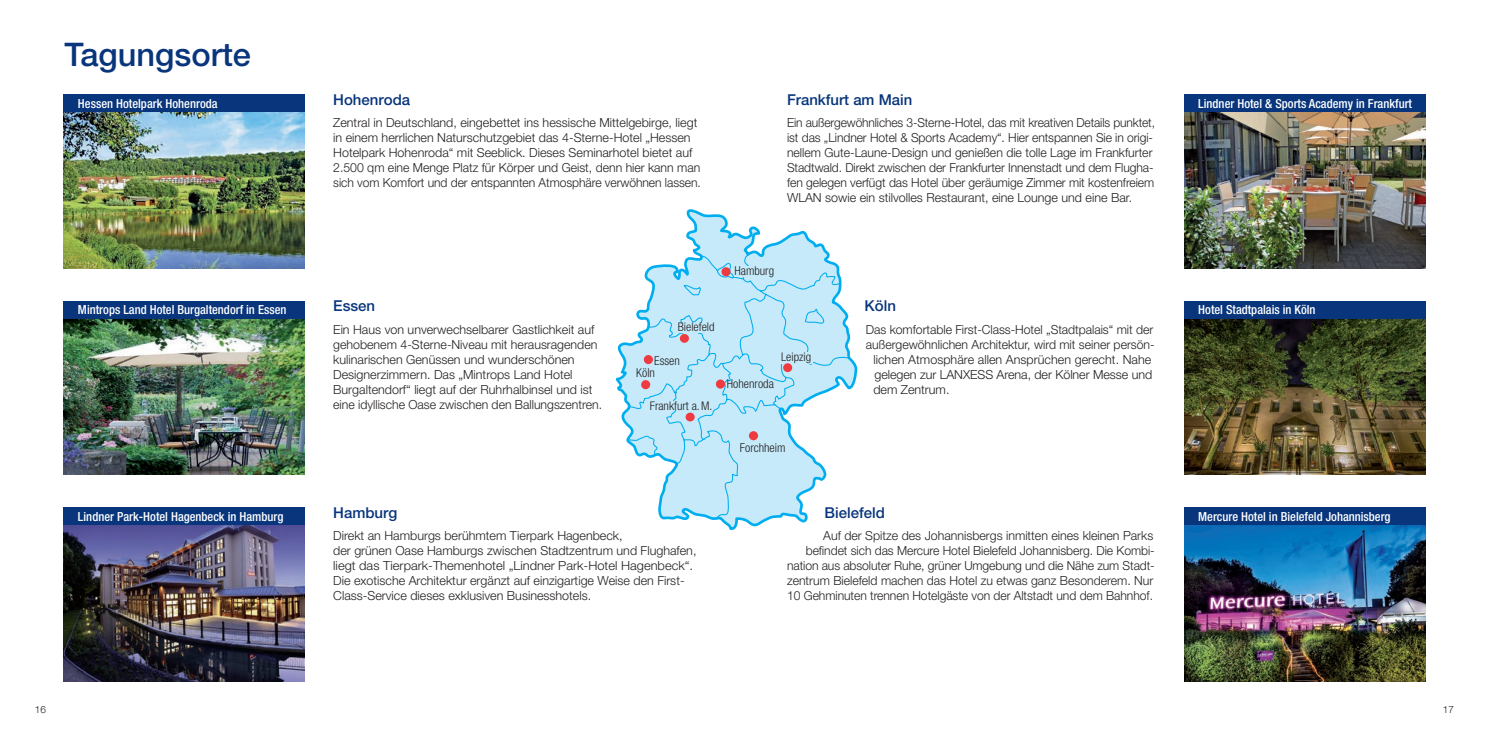
<style>
.page{position:relative;width:1489px;height:745px;background:#fff}
.page>*{position:absolute;margin:0;border:0;box-sizing:border-box;transform-origin:0 0}
.t1{font:500 32.5px "Helvetica Neue LT Std";color:#08357c}
.t2{font:500 15px "Helvetica Neue LT Std";color:#08357c}
.t3{font:300 12.5px/15px "Helvetica Neue LT Std";color:#231f20}
.t4{font:300 12.5px/15px "Helvetica Neue LT Std";color:#231f20;scale:.96 1}
.t5{font:500 condensed 12.5px "Helvetica Neue LT Std";color:#fff}
.t6{font:300 condensed 12.25px "Helvetica Neue LT Std";color:#231f20}
.t7{font:300 condensed 11.88px "Helvetica Neue LT Std";color:#231f20}
.t8{font:300 10px "Helvetica Neue LT Std";color:#231f20}
</style>
<div class="page">
<img style="left:64px;top:112px;width:241px;height:156px">
<div style="left:64px;top:94px;width:241px;height:18px;background:#08357c"></div>
<img style="left:64px;top:318px;width:241px;height:156px">
<div style="left:64px;top:300px;width:241px;height:18px;background:#08357c"></div>
<img style="left:64px;top:524px;width:241px;height:156px">
<div style="left:64px;top:507px;width:241px;height:17px;background:#08357c"></div>
<img style="left:1184px;top:318px;width:240px;height:156px">
<div style="left:1183px;top:300px;width:241px;height:18px;background:#08357c"></div>
<img style="left:1184px;top:524px;width:240px;height:156px">
<div style="left:1183px;top:507px;width:241px;height:17px;background:#08357c"></div>
<img style="left:1184px;top:112px;width:240px;height:156px">
<div style="left:1183px;top:94px;width:241px;height:18px;background:#08357c"></div>
<svg style="left:615px;top:209px;width:242px;height:320px"></svg>
<svg style="left:626px;top:253px;width:225px;height:266px"></svg>
<div style="left:643px;top:355px;width:10px;height:9px;background:#ee3a41;border-radius:50%"></div>
<div style="left:749px;top:431px;width:9px;height:9px;background:#ee3a41;border-radius:50%"></div>
<div style="left:641px;top:380px;width:9px;height:9px;background:#ee3a41;border-radius:50%"></div>
<div style="left:685px;top:412px;width:9px;height:9px;background:#ee3a41;border-radius:50%"></div>
<div style="left:649px;top:401px;width:63px;height:9px;background:#c6eafa"></div>
<div style="left:716px;top:379px;width:9px;height:9px;background:#ee3a41;border-radius:50%"></div>
<div style="left:721px;top:267px;width:9px;height:9px;background:#ee3a41;border-radius:50%"></div>
<div style="left:734px;top:266px;width:50px;height:11px;background:#c6eafa"></div>
<div style="left:781px;top:352px;width:31px;height:11px;background:#c6eafa"></div>
<div style="left:783px;top:363px;width:9px;height:9px;background:#ee3a41;border-radius:50%"></div>
<div style="left:677px;top:322px;width:39px;height:10px;background:#c6eafa"></div>
<div style="left:679px;top:334px;width:10px;height:8px;background:#ee3a41;border-radius:50%"></div>
<h1 class="t1" style="left:64px;top:35px;width:188px">Tagungsorte</h1>
<p class="t5" style="left:78px;top:96px;width:141px">Hessen Hotelpark Hohenroda</p>
<p class="t2" style="left:333px;top:91px;width:78px">Hohenroda</p>
<p class="t3" style="left:333px;top:115px;width:369px">Zentral in Deutschland, eingebettet ins hessische Mittelgebirge, liegt in einem herrlichen Naturschutzgebiet das 4-Sterne-Hotel „Hessen Hotelpark Hohenroda“ mit Seeblick. Dieses Seminarhotel bietet auf 2.500 qm eine Menge Platz für Körper und Geist, denn hier kann man sich vom Komfort und der entspannten Atmosphäre verwöhnen lassen.</p>
<p class="t2" style="left:787px;top:91px;width:127px">Frankfurt am Main</p>
<p class="t4" style="left:787px;top:115px;width:385px">Ein außergewöhnliches 3-Sterne-Hotel, das mit kreativen Details punktet, ist das „Lindner Hotel &amp; Sports Academy“. Hier entspannen Sie in origi&shy;nellem Gute-Laune-Design und genießen die tolle Lage im Frankfurter Stadtwald. Direkt zwischen der Frankfurter Innenstadt und dem Flugha&shy;fen gelegen verfügt das Hotel über geräumige Zimmer mit kostenfreiem WLAN sowie ein stilvolles Restaurant, eine Lounge und eine Bar.</p>
<p class="t5" style="left:1198px;top:96px;width:215px">Lindner Hotel &amp; Sports Academy in Frankfurt</p>
<p class="t6" style="left:734px;top:264px;width:41px">Hamburg</p>
<p class="t5" style="left:78px;top:302px;width:210px">Mintrops Land Hotel Burgaltendorf in Essen</p>
<p class="t2" style="left:333px;top:297px;width:43px">Essen</p>
<p class="t3" style="left:333px;top:321px;width:270px">Ein Haus von unverwechselbarer Gastlichkeit auf gehobenem 4-Sterne-Niveau mit herausragenden kulinarischen Genüssen und wunderschönen Designerzimmern. Das „Mintrops Land Hotel Burgaltendorf“ liegt auf der Ruhrhalbinsel und ist eine idyllische Oase zwischen den Ballungszentren.</p>
<p class="t7" style="left:677px;top:320px;width:38px">Bielefeld</p>
<p class="t6" style="left:654px;top:353px;width:27px">Essen</p>
<p class="t6" style="left:636px;top:366px;width:20px">Köln</p>
<p class="t7" style="left:649px;top:398px;width:64px">Frankfurt a.M.</p>
<p class="t6" style="left:727px;top:377px;width:48px">Hohenroda</p>
<p class="t7" style="left:781px;top:349px;width:32px">Leipzig</p>
<p class="t2" style="left:864px;top:297px;width:33px">Köln</p>
<p class="t3" style="left:865px;top:321px;width:289px">Das komfortable First-Class-Hotel „Stadtpalais“ mit der</p>
<p class="t3" style="left:865px;top:336px;width:290px">außergewöhnlichen Architektur, wird mit seiner persön-</p>
<p class="t3" style="left:873px;top:351px;width:279px">lichen Atmosphäre allen Ansprüchen gerecht. Nahe</p>
<p class="t3" style="left:874px;top:366px;width:279px">gelegen zur LANXESS Arena, der Kölner Messe und</p>
<p class="t3" style="left:873px;top:381px;width:78px">dem Zentrum.</p>
<p class="t5" style="left:1198px;top:302px;width:119px">Hotel Stadtpalais in Köln</p>
<p class="t6" style="left:739px;top:440px;width:47px">Forchheim</p>
<p class="t5" style="left:78px;top:508px;width:207px">Lindner Park-Hotel Hagenbeck in Hamburg</p>
<p class="t2" style="left:333px;top:503px;width:66px">Hamburg</p>
<p class="t3" style="left:333px;top:527px;width:365px">Direkt an Hamburgs berühmtem Tierpark Hagenbeck,<br>der grünen Oase Hamburgs zwischen Stadtzentrum und Flughafen, liegt das Tierpark-Themenhotel „Lindner Park-Hotel Hagenbeck“.<br>Die exotische Architektur ergänzt auf einzigartige Weise den First-Class-Service dieses exklusiven Businesshotels.</p>
<p class="t2" style="left:824px;top:503px;width:62px">Bielefeld</p>
<p class="t3" style="left:787px;top:527px;width:369px;text-align:right">Auf der Spitze des Johannisbergs inmitten eines kleinen Parks befindet sich das Mercure Hotel Bielefeld Johannisberg. Die Kombi&shy;nation aus absoluter Ruhe, grüner Umgebung und die Nähe zum Stadt&shy;zentrum Bielefeld machen das Hotel zu etwas ganz Besonderem. Nur 10 Gehminuten trennen Hotelgäste von der Altstadt und dem Bahnhof.</p>
<p class="t5" style="left:1198px;top:508px;width:194px">Mercure Hotel in Bielefeld Johannisberg</p>
<p class="t8" style="left:35px;top:702px;width:13px">16</p>
<p class="t8" style="left:1442px;top:702px;width:13px">17</p>
</div>
